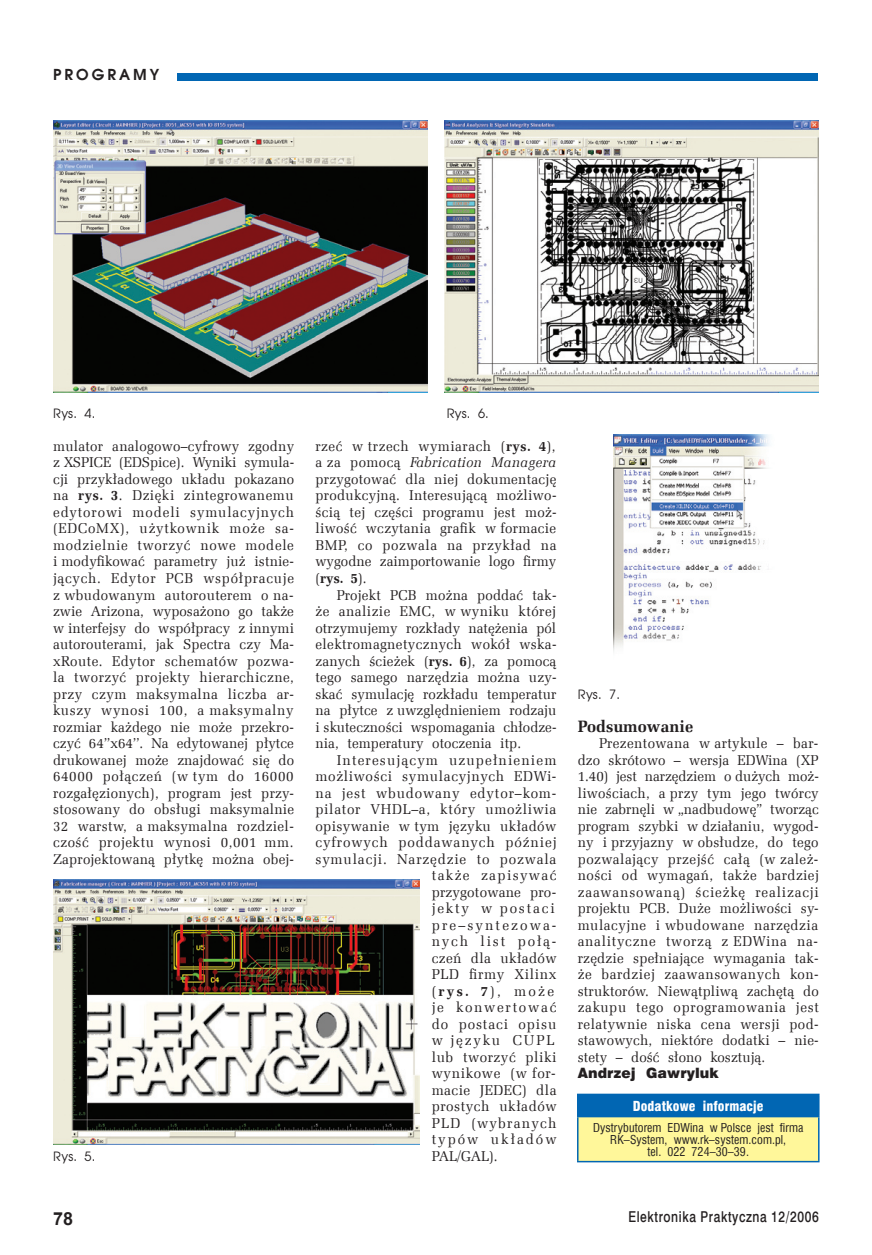
<style>
.page{position:relative;width:872px;height:1255px;background:#fff}
.page>*{position:absolute;margin:0;border:0;box-sizing:border-box;transform-origin:0 0}
.t1{font:700 18px "Arial";color:#231f20}
.t2{font:700 16.5px "Zapf Ellipt EU";color:#231f20}
.t3{font:15px "Swis 721 Md EU";letter-spacing:.05em;color:#231f20;scale:.8 1}
.t4{font:700 15px "Avalon";letter-spacing:.2em;color:#231f20}
.t5{font:14.25px/16.5px "Zapf Ellipt EU";letter-spacing:.045em;color:#231f20;text-align:justify;scale:.96 1}
.t6{font:14.25px "Zapf Ellipt EU";letter-spacing:.045em;color:#231f20}
.t7{font:14.25px "Zapf Ellipt EU";letter-spacing:.025em;color:#231f20}
.t8{font:14.25px "Zapf Ellipt EU";letter-spacing:.065em;color:#231f20}
.t9{font:14.25px "Zapf Ellipt EU";letter-spacing:.08em;color:#231f20}
.t10{font:14.25px "Zapf Ellipt EU";letter-spacing:.13em;color:#231f20}
.t11{font:14.25px "Zapf Ellipt EU";letter-spacing:.015em;color:#231f20}
.t12{font:14.25px "Swis 721 Blk EU";letter-spacing:.005em;color:#231f20}
.t13{font:14.25px "Zapf Ellipt EU";letter-spacing:.095em;color:#231f20}
.t14{font:14.25px "Zapf Ellipt EU";letter-spacing:.155em;color:#231f20}
.t15{font:14.25px "Zapf Ellipt EU";letter-spacing:.125em;color:#231f20}
.t16{font:14.25px "Zapf Ellipt EU";letter-spacing:.085em;color:#231f20}
.t17{font:14.25px "Zapf Ellipt EU";letter-spacing:.14em;color:#231f20}
.t18{font:14.25px "Zapf Ellipt EU";letter-spacing:.135em;color:#231f20}
.t19{font:13.5px "Swis 721 Blk Cn EU";letter-spacing:.005em;color:#fff}
.t20{font:12.75px "Avalon";letter-spacing:.02em;color:#231f20}
.t21{font:12px/12px "Swis 721 Cn EU";letter-spacing:.005em;color:#231f20;text-align:center}
.s1{font-weight:700}
.s2{font-style:italic}
</style>
<div class="page">
<div style="left:177px;top:73px;width:641px;height:8px;background:#0166b3"></div>
<img style="left:53px;top:121px;width:374px;height:271px">
<img style="left:444px;top:121px;width:374px;height:271px">
<img style="left:613px;top:434px;width:156px;height:218px">
<img style="left:53px;top:879px;width:366px;height:265px">
<div style="left:578px;top:1094px;width:240px;height:22px;background:#0166b3"></div>
<div style="left:578px;top:1116px;width:240px;height:45px;background:#fff79a"></div>
<hr style="left:577px;top:1093px;width:242px;height:2px;background:#0166b3">
<svg style="left:577px;top:1095px;width:1px;height:20px"></svg>
<svg style="left:818px;top:1095px;width:1px;height:20px"></svg>
<hr style="left:577px;top:1115px;width:242px;height:2px;background:#0166b3">
<hr style="left:577px;top:1117px;width:1px;height:43px;background:#0166b3">
<hr style="left:818px;top:1117px;width:1px;height:43px;background:#0166b3">
<hr style="left:577px;top:1160px;width:242px;height:2px;background:#0166b3">
<p class="t4" style="left:53px;top:65px;width:107px">PROGRAMY</p>
<p class="t20" style="left:53px;top:405px;width:44px">Rys. 4.</p>
<p class="t20" style="left:447px;top:405px;width:44px">Rys. 6.</p>
<p class="t5" style="left:53px;top:438px;width:253px">mulator analogowo–cyfrowy zgodny z XSPICE (EDSpice). Wyniki symula&shy;cji przykładowego układu pokazano na <span class="s1">rys. 3</span>. Dzięki zintegrowanemu edytorowi modeli symulacyjnych (EDCoMX), użytkownik może sa&shy;modzielnie tworzyć nowe modele i modyfikować parametry już istnie&shy;jących. Edytor PCB współpracuje z wbudowanym autorouterem o na&shy;zwie Arizona, wyposażono go także w interfejsy do współpracy z innymi autorouterami, jak Spectra czy Ma&shy;xRoute. Edytor schematów pozwa&shy;la tworzyć projekty hierarchiczne, przy czym maksymalna liczba ar&shy;kuszy wynosi 100, a maksymalny rozmiar każdego nie może przekro&shy;czyć 64’’x64’’. Na edytowanej płytce drukowanej może znajdować się do 64000 połączeń (w tym do 16000 rozgałęzionych), program jest przy&shy;stosowany do obsługi maksymalnie 32 warstw, a maksymalna rozdziel&shy;czość projektu wynosi 0,001 mm.<br>Zaprojektowaną płytkę można obej-</p>
<p class="t20" style="left:53px;top:1148px;width:44px">Rys. 5.</p>
<p class="t5" style="left:315px;top:438px;width:253px">rzeć w trzech wymiarach (<span class="s1">rys. 4</span>), a za pomocą <span class="s2">Fabrication Managera </span>przygotować dla niej dokumentację produkcyjną. Interesującą możliwo&shy;ścią tej części programu jest moż&shy;liwość wczytania grafik w formacie BMP, co pozwala na przykład na wygodne zaimportowanie logo firmy (<span class="s1">rys. 5</span>).</p>
<p class="t5" style="left:315px;top:586px;width:253px;text-indent:21px">Projekt PCB można poddać tak&shy;że analizie EMC, w wyniku której otrzymujemy rozkłady natężenia pól elektromagnetycznych wokół wska&shy;zanych ścieżek (<span class="s1">rys. 6</span>), za pomocą tego samego narzędzia można uzy&shy;skać symulację rozkładu temperatur na płytce z uwzględnieniem rodzaju i skuteczności wspomagania chłodze&shy;nia, temperatury otoczenia itp.</p>
<p class="t9" style="left:337px;top:751px;width:221px">Interesującym uzupełnieniem</p>
<p class="t6" style="left:315px;top:767px;width:242px">możliwości symulacyjnych EDWi-</p>
<p class="t6" style="left:315px;top:784px;width:242px">na jest wbudowany edytor–kom-</p>
<p class="t6" style="left:315px;top:800px;width:242px">pilator VHDL–a, który umożliwia</p>
<p class="t7" style="left:315px;top:817px;width:242px">opisywanie w tym języku układów</p>
<p class="t8" style="left:315px;top:833px;width:242px">cyfrowych poddawanych później</p>
<p class="t6" style="left:315px;top:850px;width:242px">symulacji. Narzędzie to pozwala</p>
<p class="t13" style="left:432px;top:866px;width:126px">także zapisywać</p>
<p class="t11" style="left:432px;top:883px;width:126px">przygotowane pro-</p>
<p class="t10" style="left:432px;top:899px;width:124px">jekty w postaci</p>
<p class="t14" style="left:432px;top:916px;width:126px">pre–syntezowa-</p>
<p class="t10" style="left:432px;top:932px;width:126px">nych list połą-</p>
<p class="t7" style="left:432px;top:949px;width:126px">czeń dla układów</p>
<p class="t6" style="left:432px;top:965px;width:126px">PLD firmy Xilinx</p>
<p class="t6" style="left:432px;top:982px;width:124px">(<span class="s1">rys. 7</span>), może</p>
<p class="t15" style="left:432px;top:998px;width:126px">je konwertować</p>
<p class="t8" style="left:432px;top:1015px;width:126px">do postaci opisu</p>
<p class="t18" style="left:432px;top:1031px;width:124px">w języku CUPL</p>
<p class="t6" style="left:432px;top:1048px;width:126px">lub tworzyć pliki</p>
<p class="t6" style="left:432px;top:1064px;width:126px">wynikowe (w for-</p>
<p class="t6" style="left:432px;top:1081px;width:126px">macie JEDEC) dla</p>
<p class="t6" style="left:432px;top:1097px;width:126px">prostych układów</p>
<p class="t16" style="left:432px;top:1114px;width:126px">PLD (wybranych</p>
<p class="t17" style="left:432px;top:1130px;width:126px">typów układów</p>
<p class="t6" style="left:432px;top:1147px;width:67px">PAL/GAL).</p>
<p class="t20" style="left:578px;top:686px;width:44px">Rys. 7.</p>
<p class="t2" style="left:578px;top:715px;width:117px">Podsumowanie</p>
<p class="t5" style="left:578px;top:735px;width:253px;text-indent:21px">Prezentowana w artykule – bar&shy;dzo skrótowo – wersja EDWina (XP 1.40) jest narzędziem o dużych moż&shy;liwościach, a przy tym jego twórcy nie zabrnęli w „nadbudowę” tworząc program szybki w działaniu, wygod&shy;ny i przyjazny w obsłudze, do tego pozwalający przejść całą (w zależ&shy;ności od wymagań, także bardziej zaawansowaną) ścieżkę realizacji projektu PCB. Duże możliwości sy&shy;mulacyjne i wbudowane narzędzia analityczne tworzą z EDWina na&shy;rzędzie spełniające wymagania tak&shy;że bardziej zaawansowanych kon&shy;struktorów. Niewątpliwą zachętą do zakupu tego oprogramowania jest relatywnie niska cena wersji pod&shy;stawowych, niektóre dodatki – nie&shy;stety – dość słono kosztują.</p>
<p class="t12" style="left:578px;top:1064px;width:143px">Andrzej Gawryluk</p>
<p class="t19" style="left:633px;top:1097px;width:132px">Dodatkowe informacje</p>
<p class="t21" style="left:593px;top:1121px;width:212px">Dystrybutorem EDWina w Polsce jest firma<br>RK–System, www.rk–system.com.pl,<br>tel. 022 724–30–39.</p>
<p class="t1" style="left:53px;top:1206px;width:22px">78</p>
<p class="t3" style="left:628px;top:1207px;width:239px">Elektronika Praktyczna 12/2006</p>
</div>
